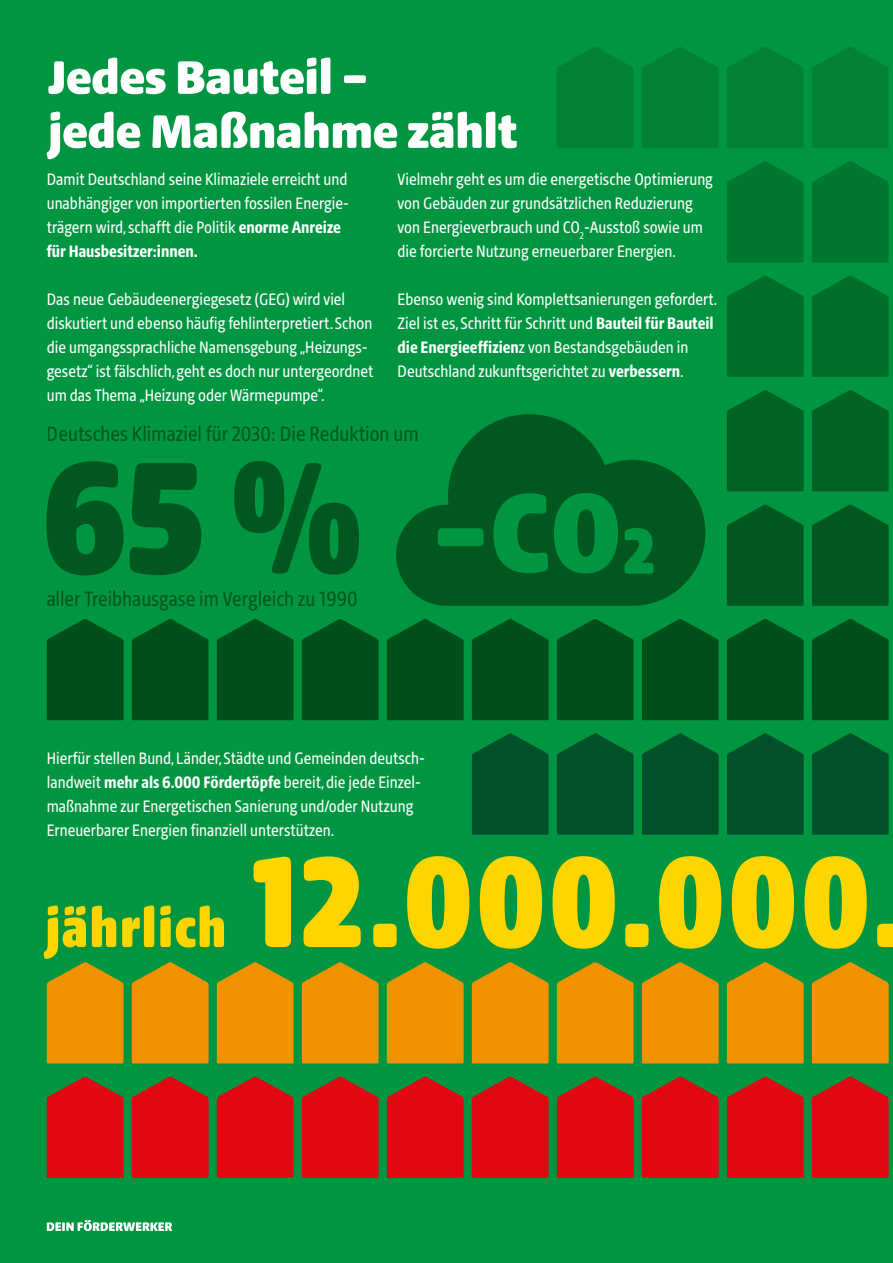
<style>
.page{position:relative;width:893px;height:1263px;background:#009641}
.page>*{position:absolute;margin:0;border:0;box-sizing:border-box;transform-origin:0 0}
.t1{font:900 172.95px "Hagebau Condensed";color:#00512a}
.t2{font:900 139.8px "Hagebau Condensed";letter-spacing:.025em;color:#ffd500}
.t3{font:900 59.85px "Hagebau Condensed";letter-spacing:.025em;color:#ffd500}
.t4{font:900 51px/54px "Hagebau";color:#fff}
.t5{font:22.5px "Hagebau Condensed";color:#00512a}
.t6{font:18px/24px "Hagebau Condensed";color:#fff}
.s1{font-weight:700}
</style>
<div class="page">
<svg style="left:557px;top:47px;width:77px;height:101px;background:#008337"></svg>
<svg style="left:642px;top:47px;width:77px;height:101px;background:#008337"></svg>
<svg style="left:727px;top:47px;width:77px;height:101px;background:#008337"></svg>
<svg style="left:812px;top:47px;width:77px;height:101px;background:#008337"></svg>
<svg style="left:727px;top:161px;width:77px;height:102px;background:#007a31"></svg>
<svg style="left:812px;top:161px;width:77px;height:102px;background:#007a31"></svg>
<svg style="left:727px;top:275px;width:77px;height:102px;background:#00712d"></svg>
<svg style="left:812px;top:275px;width:77px;height:102px;background:#00712d"></svg>
<svg style="left:727px;top:390px;width:77px;height:101px;background:#006727"></svg>
<svg style="left:812px;top:390px;width:77px;height:101px;background:#006727"></svg>
<svg style="left:727px;top:504px;width:77px;height:102px;background:#005e23"></svg>
<svg style="left:812px;top:504px;width:77px;height:102px;background:#005e23"></svg>
<svg style="left:47px;top:619px;width:77px;height:101px;background:#00551e"></svg>
<svg style="left:132px;top:619px;width:77px;height:101px;background:#00551e"></svg>
<svg style="left:217px;top:619px;width:77px;height:101px;background:#00551e"></svg>
<svg style="left:302px;top:619px;width:77px;height:101px;background:#00551e"></svg>
<svg style="left:387px;top:619px;width:77px;height:101px;background:#00551e"></svg>
<svg style="left:472px;top:619px;width:77px;height:101px;background:#00551e"></svg>
<svg style="left:557px;top:619px;width:77px;height:101px;background:#00551e"></svg>
<svg style="left:642px;top:619px;width:77px;height:101px;background:#00551e"></svg>
<svg style="left:727px;top:619px;width:77px;height:101px;background:#00551e"></svg>
<svg style="left:812px;top:619px;width:77px;height:101px;background:#00551e"></svg>
<svg style="left:472px;top:733px;width:77px;height:102px;background:#00582c"></svg>
<svg style="left:557px;top:733px;width:77px;height:102px;background:#00582c"></svg>
<svg style="left:642px;top:733px;width:77px;height:102px;background:#00582c"></svg>
<svg style="left:727px;top:733px;width:77px;height:102px;background:#00582c"></svg>
<svg style="left:812px;top:733px;width:77px;height:102px;background:#00582c"></svg>
<svg style="left:47px;top:962px;width:77px;height:101px;background:#d89207"></svg>
<svg style="left:132px;top:962px;width:77px;height:101px;background:#d89206"></svg>
<svg style="left:217px;top:962px;width:77px;height:101px;background:#d89206"></svg>
<svg style="left:302px;top:962px;width:77px;height:101px;background:#d89206"></svg>
<svg style="left:387px;top:962px;width:77px;height:101px;background:#d89206"></svg>
<svg style="left:472px;top:962px;width:77px;height:101px;background:#d89206"></svg>
<svg style="left:557px;top:962px;width:77px;height:101px;background:#d89206"></svg>
<svg style="left:642px;top:962px;width:77px;height:101px;background:#d89206"></svg>
<svg style="left:727px;top:962px;width:77px;height:101px;background:#d99206"></svg>
<svg style="left:812px;top:962px;width:77px;height:101px;background:#d99206"></svg>
<svg style="left:47px;top:1076px;width:77px;height:102px;background:#c91618"></svg>
<svg style="left:132px;top:1076px;width:77px;height:102px;background:#c91618"></svg>
<svg style="left:217px;top:1076px;width:77px;height:102px;background:#c91618"></svg>
<svg style="left:302px;top:1076px;width:77px;height:102px;background:#c91618"></svg>
<svg style="left:387px;top:1076px;width:77px;height:102px;background:#c91518"></svg>
<svg style="left:472px;top:1076px;width:77px;height:102px;background:#c91518"></svg>
<svg style="left:557px;top:1076px;width:77px;height:102px;background:#c91518"></svg>
<svg style="left:642px;top:1076px;width:77px;height:102px;background:#c91518"></svg>
<svg style="left:727px;top:1076px;width:77px;height:102px;background:#c91518"></svg>
<svg style="left:812px;top:1076px;width:77px;height:102px;background:#c91518"></svg>
<svg style="left:396px;top:414px;width:309px;height:192px;fill:#005820"></svg>
<div style="left:577px;top:509px;width:18px;height:48px;background:#005820;border-radius:50%"></div>
<svg style="left:47px;top:1220px;width:125px;height:11px"></svg>
<h3 class="t4" style="left:48px;top:50px;width:471px">Jedes Bauteil –<br>jede Maßnahme zählt</h3>
<p class="t6" style="left:47px;top:167px;width:304px">Damit Deutschland seine Klimaziele erreicht und unabhängiger von importierten fossilen Energie&shy;trägern wird, schafft die Politik <span class="s1">enorme Anreize für Hausbesitzer:innen.</span></p>
<p class="t6" style="left:47px;top:287px;width:328px">Das neue Gebäudeenergiegesetz (GEG) wird viel diskutiert und ebenso häufig fehlinterpretiert. Schon die umgangssprachliche Namensgebung „Heizungs&shy;gesetz“ ist fälschlich, geht es doch nur untergeordnet um das Thema „Heizung oder Wärmepumpe“.</p>
<p class="t6" style="left:398px;top:167px;width:317px">Vielmehr geht es um die energetische Optimierung von Gebäuden zur grundsätzlichen Reduzierung von Energieverbrauch und CO<sub>2</sub>-Ausstoß sowie um die forcierte Nutzung erneuerbarer Energien.</p>
<p class="t6" style="left:398px;top:287px;width:321px">Ebenso wenig sind Komplettsanierungen gefordert.<br>Ziel ist es, Schritt für Schritt und <span class="s1">Bauteil für Bauteil die Energieeffizien</span>z von Bestandsgebäuden in Deutschland zukunftsgerichtet zu <span class="s1">verbessern</span>.</p>
<p class="t5" style="left:47px;top:422px;width:373px">Deutsches Klimaziel für 2030: Die Reduktion um</p>
<h1 class="t1" style="left:42px;top:411px;width:323px">65 %</h1>
<p class="t5" style="left:46px;top:586px;width:313px">aller Treibhausgase im Vergleich zu 1990</p>
<p class="t6" style="left:47px;top:746px;width:380px">Hierfür stellen Bund, Länder, Städte und Gemeinden deutsch&shy;landweit <span class="s1">mehr als 6.000 Fördertöpfe</span> bereit, die jede Einzel&shy;maßnahme zur Energetischen Sanierung und/oder Nutzung Erneuerbarer Energien finanziell unterstützen.</p>
<h3 class="t3" style="left:46px;top:891px;width:182px">jährlich</h3>
<h2 class="t2" style="left:252px;top:815px;width:655px">12.000.000.</h2>
</div>
